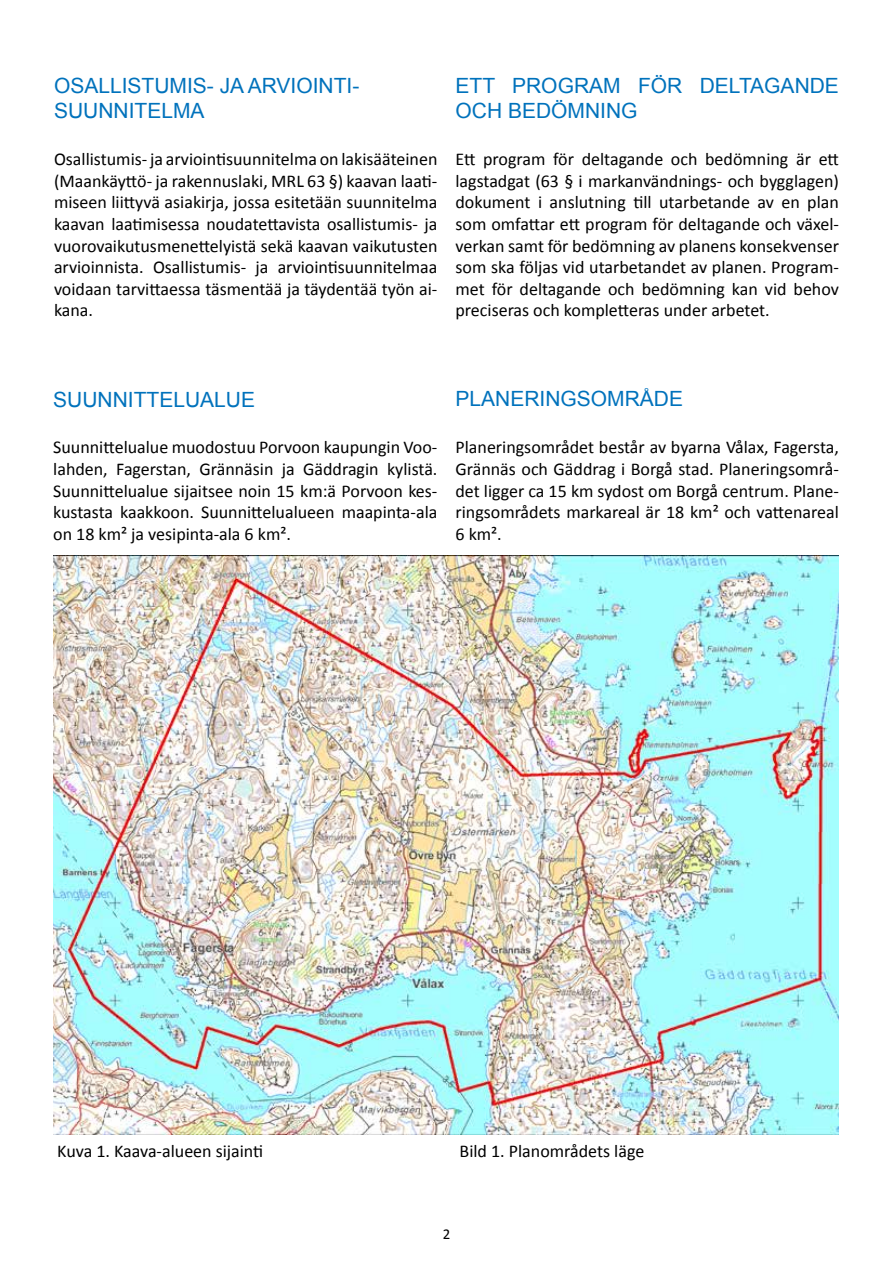
<style>
.page{position:relative;width:893px;height:1263px;background:#fff}
.page>*{position:absolute;margin:0;border:0;box-sizing:border-box;transform-origin:0 0}
.t1{font:21px/25.2px "Arial";color:#0072bc}
.t2{font:18px/21.6px "Calibri";color:#000;text-align:justify}
.t3{font:15px "Calibri";color:#000}
</style>
<div class="page">
<img style="left:53px;top:556px;width:785px;height:578px">
<p class="t1" style="left:54px;top:73px;width:307px">OSALLISTUMIS- JA ARVIOINTI-<br>SUUNNITELMA</p>
<p class="t2" style="left:54px;top:149px;width:385px">Osallistumis- ja arviointisuunnitelma on lakisääteinen (Maankäyttö- ja rakennuslaki, MRL 63 §) kaavan laati&shy;miseen liittyvä asiakirja, jossa esitetään suunnitelma kaavan laatimisessa noudatettavista osallistumis- ja vuorovaikutusmenettelyistä sekä kaavan vaikutusten arvioinnista. Osallistumis- ja arviointisuunnitelmaa voidaan tarvittaessa täsmentää ja täydentää työn ai&shy;kana.</p>
<p class="t1" style="left:455px;top:73px;width:385px">ETT PROGRAM FÖR DELTAGANDE<br>OCH BEDÖMNING</p>
<p class="t2" style="left:455px;top:149px;width:385px">Ett program för deltagande och bedömning är ett lagstadgat (63 § i markanvändnings- och bygglagen) dokument i anslutning till utarbetande av en plan som omfattar ett program för deltagande och växel&shy;verkan samt för bedömning av planens konsekvenser som ska följas vid utarbetandet av planen. Program&shy;met för deltagande och bedömning kan vid behov preciseras och kompletteras under arbetet.</p>
<p class="t1" style="left:53px;top:387px;width:203px">SUUNNITTELUALUE</p>
<p class="t2" style="left:53px;top:437px;width:386px">Suunnittelualue muodostuu Porvoon kaupungin Voo&shy;lahden, Fagerstan, Grännäsin ja Gäddragin kylistä.<br>Suunnittelualue sijaitsee noin 15 km:ä Porvoon kes&shy;kustasta kaakkoon. Suunnittelualueen maapinta-ala on 18 km² ja vesipinta-ala 6 km².</p>
<p class="t1" style="left:455px;top:387px;width:229px">PLANERINGSOMRÅDE</p>
<p class="t2" style="left:455px;top:437px;width:385px">Planeringsområdet består av byarna Vålax, Fagersta, Grännäs och Gäddrag i Borgå stad. Planeringsområ&shy;det ligger ca 15 km sydost om Borgå centrum. Plane&shy;ringsområdets markareal är 18 km² och vattenareal 6 km².</p>
<p class="t2" style="left:57px;top:1141px;width:208px">Kuva 1. Kaava-alueen sijainti</p>
<p class="t2" style="left:460px;top:1141px;width:186px">Bild 1. Planområdets läge</p>
<p class="t3" style="left:443px;top:1224px;width:9px">2</p>
</div>
